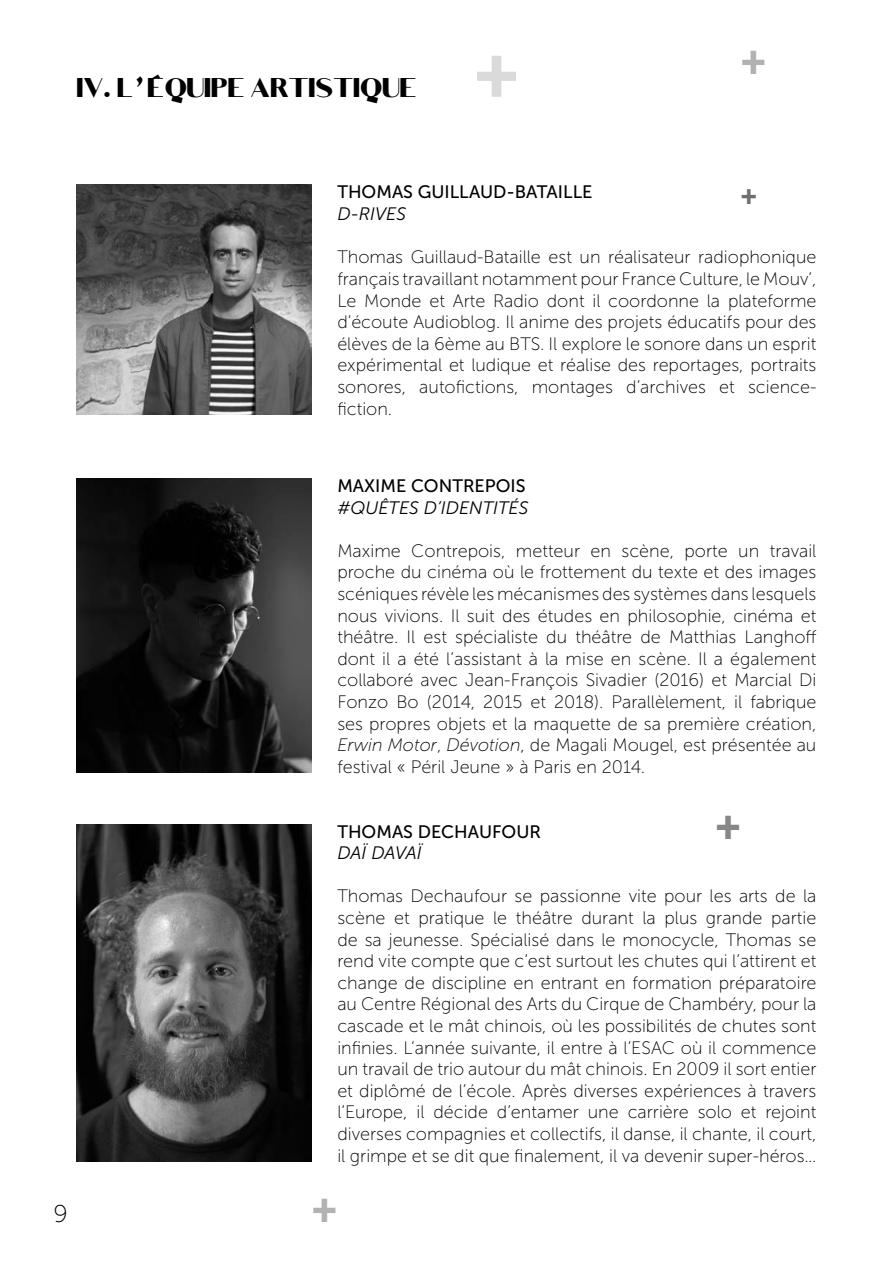
<style>
.page{position:relative;width:893px;height:1263px;background:#fff}
.page>*{position:absolute;margin:0;border:0;box-sizing:border-box;transform-origin:0 0}
.t1{font:71.25px "Museo Sans 900";color:#dadada}
.t2{font:40.35px "Museo Sans 900";color:#b3b2b2}
.t3{font:40.35px "Museo Sans 900";color:#878787}
.t4{font:300 27px "MA Sansserif";color:#000}
.t5{font:25.8px "Museo Sans 900";color:#706f6f}
.t6{font:24.3px "Museo Sans 100";color:#000}
.t7{font:18px/21.6px "Museo Sans 100";color:#000;text-align:justify}
.t8{font:18px "Museo Sans 500";color:#000}
.t9{font:italic 18px "Museo Sans 300";color:#000}
.s1{font-style:italic}
</style>
<div class="page">
<img style="left:77px;top:185px;width:235px;height:229px">
<img style="left:77px;top:478px;width:235px;height:295px">
<img style="left:77px;top:824px;width:235px;height:337px">
<h3 class="t4" style="left:77px;top:73px;width:341px">IV. L<span class="s1">'</span>ÉQUIPE ARTISTIQUE</h3>
<h1 class="t1" style="left:474px;top:31px;width:46px">+</h1>
<h2 class="t2" style="left:741px;top:37px;width:27px">+</h2>
<h3 class="t6" style="left:53px;top:1201px;width:16px">9</h3>
<p class="t8" style="left:337px;top:182px;width:257px">THOMAS GUILLAUD-BATAILLE</p>
<p class="t9" style="left:337px;top:204px;width:70px">D-RIVES</p>
<p class="t7" style="left:337px;top:246px;width:481px">Thomas Guillaud-Bataille est un réalisateur radiophonique français travaillant notamment pour France Culture, le Mouv’, Le Monde et Arte Radio dont il coordonne la plateforme d’écoute Audioblog. Il anime des projets éducatifs pour des élèves de la 6ème au BTS. Il explore le sonore dans un esprit expérimental et ludique et réalise des reportages, portraits sonores, autofictions, montages d’archives et science&shy;fiction.</p>
<h3 class="t5" style="left:741px;top:181px;width:18px">+</h3>
<p class="t8" style="left:337px;top:476px;width:190px">MAXIME CONTREPOIS</p>
<p class="t9" style="left:337px;top:498px;width:193px">#QUÊTES D’IDENTITÉS</p>
<p class="t7" style="left:337px;top:540px;width:481px">Maxime Contrepois, metteur en scène, porte un travail proche du cinéma où le frottement du texte et des images scéniques révèle les mécanismes des systèmes dans lesquels nous vivions. Il suit des études en philosophie, cinéma et théâtre. Il est spécialiste du théâtre de Matthias Langhoff dont il a été l’assistant à la mise en scène. Il a également collaboré avec Jean-François Sivadier (2016) et Marcial Di Fonzo Bo (2014, 2015 et 2018). Parallèlement, il fabrique ses propres objets et la maquette de sa première création, <span class="s1">Erwin Motor</span>, <span class="s1">Dévotion</span>, de Magali Mougel, est présentée au festival « Péril Jeune » à Paris en 2014.</p>
<h2 class="t3" style="left:715px;top:802px;width:27px">+</h2>
<p class="t8" style="left:337px;top:821px;width:205px">THOMAS DECHAUFOUR</p>
<p class="t9" style="left:337px;top:843px;width:86px">DAÏ DAVAÏ</p>
<p class="t7" style="left:337px;top:885px;width:481px">Thomas Dechaufour se passionne vite pour les arts de la scène et pratique le théâtre durant la plus grande partie de sa jeunesse. Spécialisé dans le monocycle, Thomas se rend vite compte que c’est surtout les chutes qui l’attirent et change de discipline en entrant en formation préparatoire au Centre Régional des Arts du Cirque de Chambéry, pour la cascade et le mât chinois, où les possibilités de chutes sont infinies. L’année suivante, il entre à l’ESAC où il commence un travail de trio autour du mât chinois. En 2009 il sort entier et diplômé de l’école. Après diverses expériences à travers l’Europe, il décide d’entamer une carrière solo et rejoint diverses compagnies et collectifs, il danse, il chante, il court, il grimpe et se dit que finalement, il va devenir super-héros…</p>
<h2 class="t2" style="left:312px;top:1185px;width:27px">+</h2>
</div>
